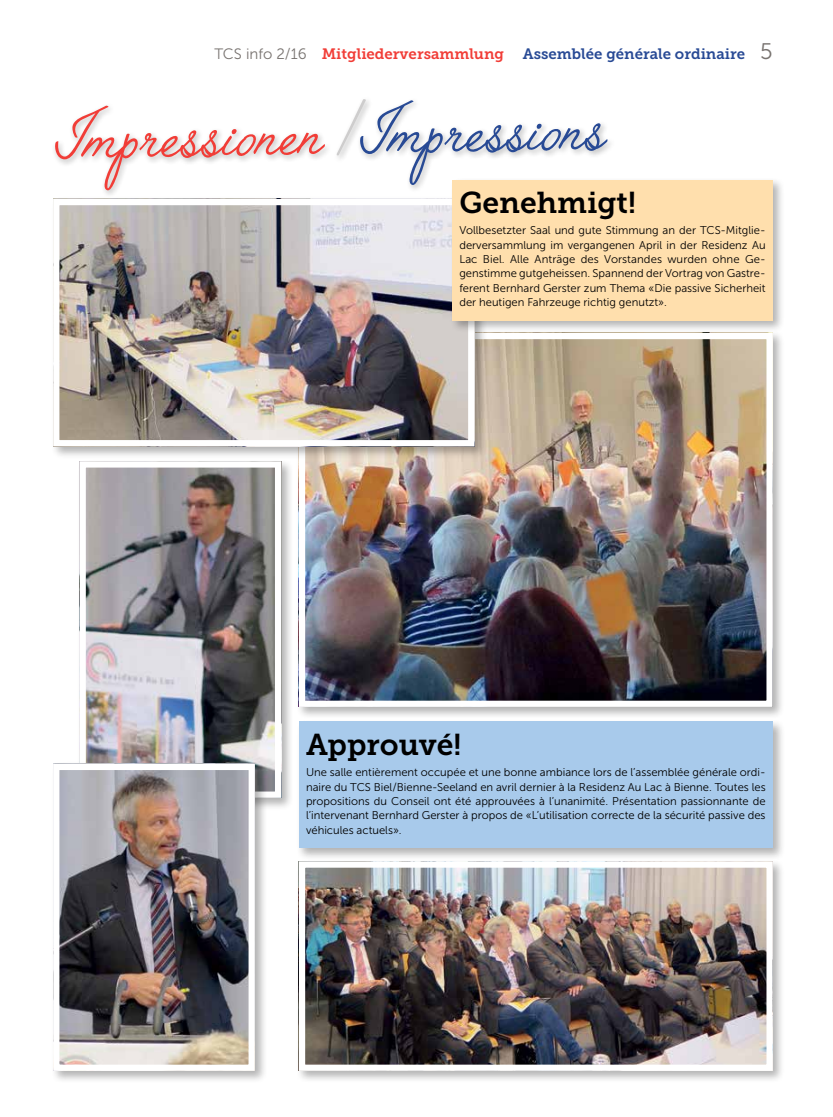
<style>
.page{position:relative;width:833px;height:1117px;background:#fff}
.page>*{position:absolute;margin:0;border:0;box-sizing:border-box;transform-origin:0 0}
.t1{font:85.25px "Angelface";color:#f13d37}
.t2{font:30px "Museo Slab 700";color:#000}
.t3{font:15px "Museo Slab 700";color:#f13d37}
.t4{font:15px "Museo Slab 700";color:#284a95}
.t5{font:11.25px/14.4px "Museo Sans 300";color:#000;text-align:justify}
.s1{font-family:"Museo Sans 300";color:#787370}
.s2{font-family:"Museo Sans 300";font-size:22.5px;color:#787370}
.s3{color:#cecdcd}
.s4{color:#284a95}
</style>
<div class="page">
<div style="left:296px;top:719px;width:489px;height:141px;background:#000;opacity:.3"></div>
<div style="left:299px;top:721px;width:473px;height:126px;background:#a8caeb"></div>
<div style="left:52px;top:96px;width:564px;height:102px;background:#000;opacity:.3"></div>
<div style="left:296px;top:858px;width:489px;height:225px;background:#000;opacity:.3"></div>
<img style="left:306px;top:868px;width:459px;height:195px">
<div style="left:299px;top:861px;width:473px;height:209px;border:6px solid #fff"></div>
<div style="left:296px;top:330px;width:489px;height:389px;background:#000;opacity:.3"></div>
<img style="left:306px;top:340px;width:459px;height:359px">
<div style="left:299px;top:333px;width:473px;height:373px;border:6px solid #fff"></div>
<div style="left:77px;top:458px;width:217px;height:352px;background:#000;opacity:.3"></div>
<img style="left:87px;top:468px;width:187px;height:322px">
<div style="left:80px;top:461px;width:201px;height:336px;border:6px solid #fff"></div>
<div style="left:50px;top:196px;width:437px;height:263px;background:#000;opacity:.3"></div>
<img style="left:60px;top:206px;width:407px;height:233px">
<div style="left:53px;top:199px;width:421px;height:247px;border:6px solid #fff"></div>
<div style="left:450px;top:177px;width:335px;height:156px;background:#000;opacity:.3"></div>
<div style="left:452px;top:180px;width:320px;height:140px;background:#ffdfad"></div>
<div style="left:50px;top:760px;width:218px;height:323px;background:#000;opacity:.3"></div>
<img style="left:60px;top:770px;width:188px;height:293px">
<div style="left:53px;top:763px;width:202px;height:307px;border:6px solid #fff"></div>
<h3 class="t3" style="left:214px;top:46px;width:291px"><span class="s1">TCS info 2/16</span> Mitgliederversammlung</h3>
<h3 class="t4" style="left:523px;top:46px;width:251px">Assemblée générale ordinaire <span class="s2">5</span></h3>
<h1 class="t1" style="left:53px;top:90px;width:553px;rotate:-1deg">Impressionen <span class="s3">/</span><span class="s4">Impressions</span></h1>
<h2 class="t2" style="left:459px;top:185px;width:178px">Genehmigt!</h2>
<p class="t5" style="left:459px;top:223px;width:308px">Vollbesetzter Saal und gute Stimmung an der TCS-Mitglie&shy;derversammlung im vergangenen April in der Residenz Au Lac Biel. Alle Anträge des Vorstandes wurden ohne Ge&shy;genstimme gutgeheissen. Spannend der Vortrag von Gastre&shy;ferent Bernhard Gerster zum Thema «Die passive Sicherheit der heutigen Fahrzeuge richtig genutzt».</p>
<h2 class="t2" style="left:306px;top:727px;width:157px">Approuvé!</h2>
<p class="t5" style="left:306px;top:765px;width:461px">Une salle entièrement occupée et une bonne ambiance lors de l’assemblée générale ordi&shy;naire du TCS Biel/Bienne-Seeland en avril dernier à la Residenz Au Lac à Bienne. Toutes les propositions du Conseil ont été approuvées à l’unanimité. Présentation passionnante de l’intervenant Bernhard Gerster à propos de «L’utilisation correcte de la sécurité passive des véhicules actuels».</p>
</div>
